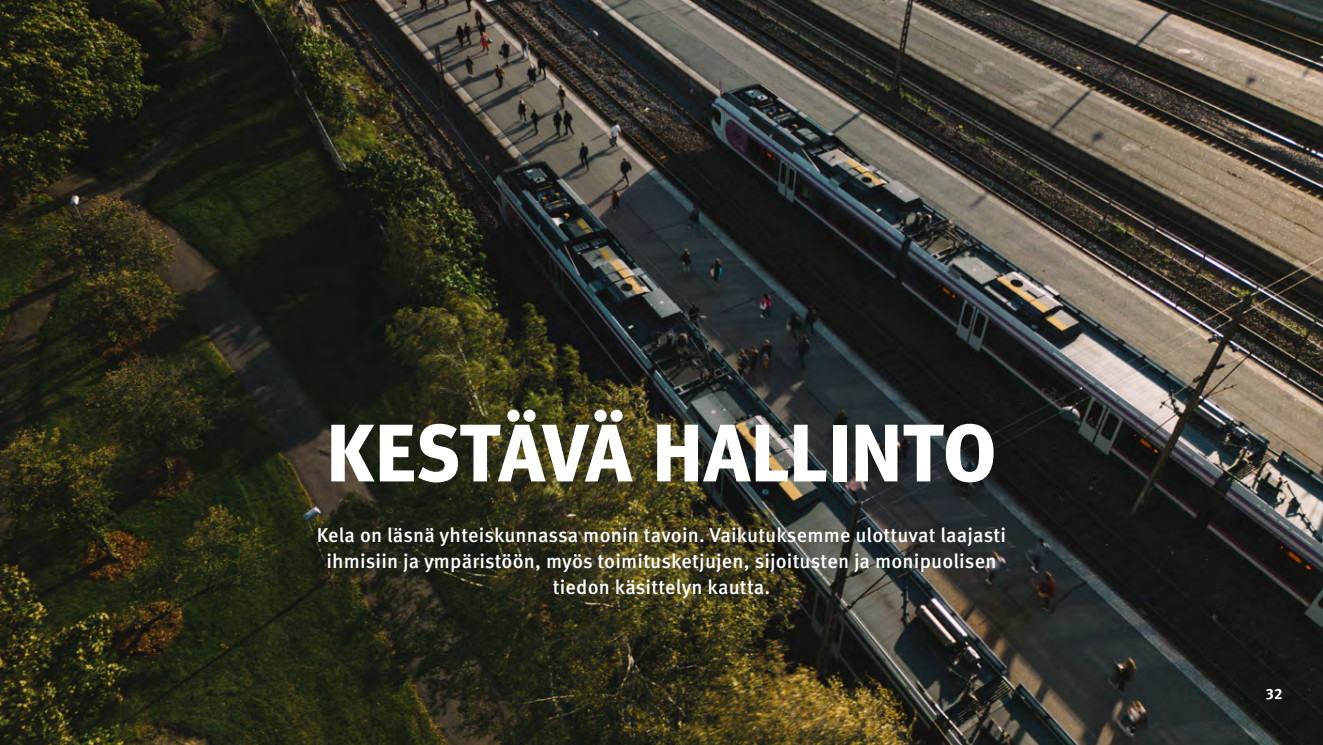
<style>
.page{position:relative;width:1323px;height:745px;background:#fff}
.page>*{position:absolute;margin:0;border:0;box-sizing:border-box;transform-origin:0 0}
.H1_Pääotsikko{font:700 81.25px "Meta Headline Pro";letter-spacing:.02em;color:#fff}
.Ingressi{font:500 20px/26.2px "Meta Pro";letter-spacing:.005em;color:#fff;text-align:center}
.t1{font:700 15px "Meta Pro";color:#fff}
</style>
<div class="page">
<img style="left:0;top:0;width:1323px;height:744px">
<h1 class="H1_Pääotsikko" style="left:328px;top:388px;width:669px">KESTÄVÄ HALLINTO</h1>
<p class="Ingressi" style="left:317px;top:520px;width:691px">Kela on läsnä yhteiskunnassa monin tavoin. Vaikutuksemme ulottuvat laajasti ihmisiin ja ympäristöön, myös toimitusketjujen, sijoitusten ja monipuolisen tiedon käsittelyn kautta.</p>
<p class="t1" style="left:1266px;top:681px;width:18px">32</p>
</div>
